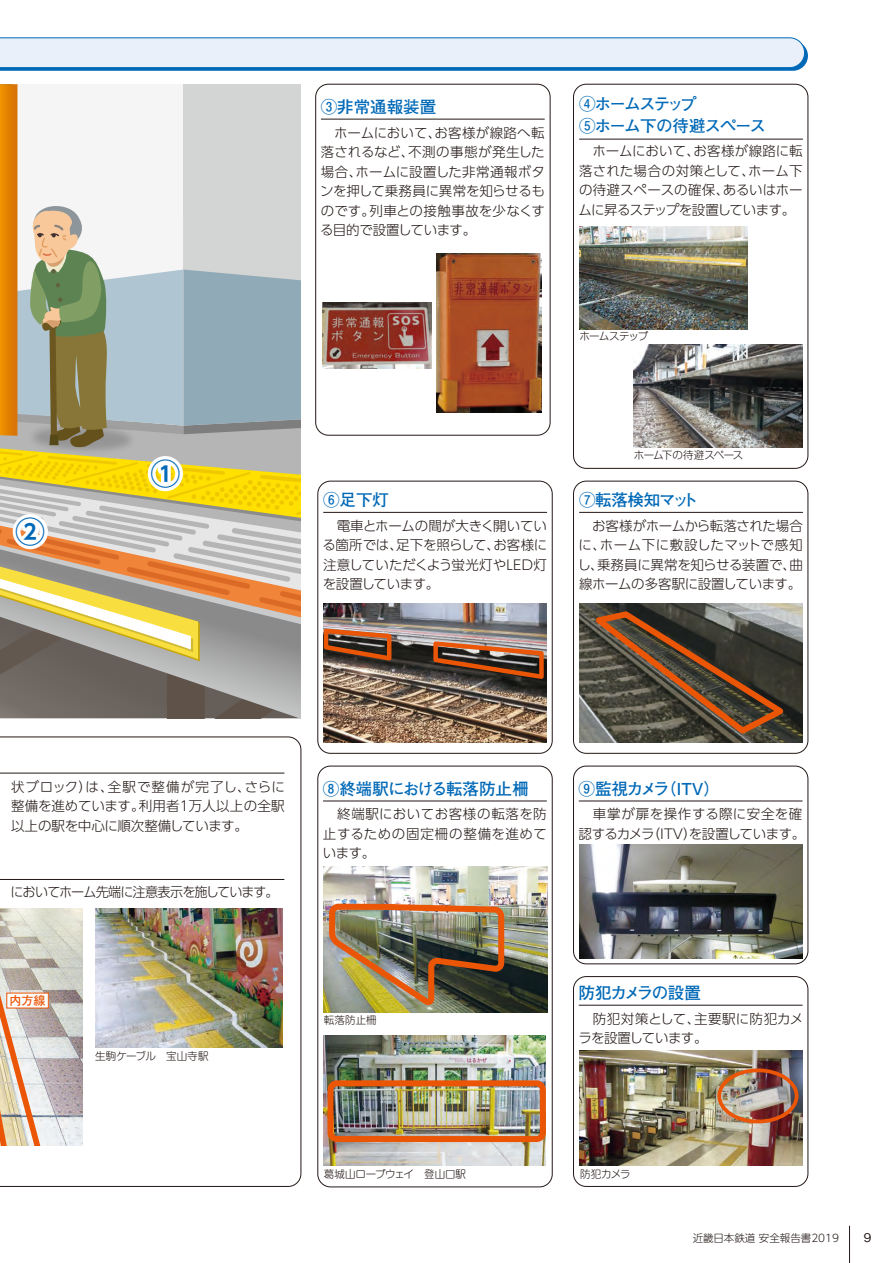
<style>
.page{position:relative;width:893px;height:1263px;background:#fff}
.page>*{position:absolute;margin:0;border:0;box-sizing:border-box;transform-origin:0 0}
.t1{font:700 30px "UD Shin Go Pro De";color:#0069b7}
.t2{font:700 16.5px "Futo Go B101 Pro";color:#0069b7}
.t3{font:700 16.5px/22.5px "Futo Go B101 Pro";letter-spacing:-.085em;color:#0069b7}
.t4{font:700 16.5px "Futo Go B101 Pro";letter-spacing:-.035em;color:#0069b7}
.t5{font:700 16.5px "Futo Go B101 Pro";letter-spacing:-.15em;color:#0069b7}
.t6{font:700 16.5px "Futo Go B101 Pro";letter-spacing:-.075em;color:#0069b7}
.t7{font:300 13.5px/19.5px "UD Shin Go Pro";letter-spacing:-.01em;color:#231916;text-align:justify}
.t8{font:300 13.5px "UD Shin Go Pro";letter-spacing:-.07em;color:#231916}
.t9{font:700 12px "Futo Go B101 Pro";color:#ea5506}
.t10{font:500 12px "Gothic BBB Pro";color:#231916}
.t11{font:300 10.5px "Shin M Go Pro";letter-spacing:-.015em;color:#231916}
.t12{font:300 10.5px "UD Shin Go Pro";color:#231916}
.t13{font:300 10.5px "Shin M Go Pro";letter-spacing:-.06em;color:#231916}
.t14{font:300 10.5px "Shin M Go Pro";letter-spacing:-.08em;color:#231916}
</style>
<div class="page">
<hr style="left:849px;top:1226px;width:1px;height:37px;background:#231916">
<svg style="left:0;top:84px;width:301px;height:634px"></svg>
<img style="left:324px;top:1035px;width:222px;height:130px">
<img style="left:579px;top:1050px;width:224px;height:115px">
<div style="left:717px;top:1068px;width:81px;height:55px;border:4px solid #ea5506;border-radius:50%"></div>
<img style="left:323px;top:604px;width:224px;height:138px">
<svg style="left:323px;top:626px;width:71px;height:38px"></svg>
<svg style="left:431px;top:639px;width:115px;height:43px"></svg>
<img style="left:579px;top:604px;width:224px;height:138px">
<svg style="left:590px;top:608px;width:202px;height:130px"></svg>
<img style="left:323px;top:867px;width:224px;height:146px">
<img style="left:326px;top:901px;width:181px;height:110px">
<img style="left:579px;top:845px;width:224px;height:113px">
<div style="left:327px;top:1080px;width:219px;height:62px;border:6px solid #ea5506;border-radius:6px"></div>
<img style="left:436px;top:254px;width:105px;height:158px">
<img style="left:579px;top:226px;width:168px;height:103px">
<img style="left:634px;top:344px;width:169px;height:103px">
<img style="left:322px;top:303px;width:110px;height:66px">
<div style="left:315px;top:84px;width:235px;height:352px;border:1px solid #231916;border-radius:13px"></div>
<div style="left:573px;top:84px;width:235px;height:385px;border:1px solid #231916;border-radius:13px"></div>
<div style="left:573px;top:481px;width:235px;height:273px;border:1px solid #231916;border-radius:13px"></div>
<hr style="left:321px;top:119px;width:224px;height:1px;background:#231916">
<div style="left:317px;top:766px;width:236px;height:421px;border:1px solid #231916;border-radius:13px"></div>
<hr style="left:323px;top:801px;width:224px;height:1px;background:#231916">
<div style="left:573px;top:766px;width:235px;height:198px;border:1px solid #231916;border-radius:13px"></div>
<div style="left:573px;top:976px;width:235px;height:211px;border:1px solid #231916;border-radius:13px"></div>
<hr style="left:579px;top:801px;width:223px;height:1px;background:#231916">
<hr style="left:579px;top:1005px;width:223px;height:1px;background:#231916">
<hr style="left:579px;top:139px;width:224px;height:1px;background:#231916">
<hr style="left:579px;top:512px;width:224px;height:1px;background:#231916">
<img style="left:0;top:736px;width:301px;height:451px">
<svg style="left:0;top:37px;width:808px;height:34px"></svg>
<div style="left:317px;top:481px;width:236px;height:273px;border:1px solid #231916;border-radius:13px"></div>
<hr style="left:323px;top:512px;width:224px;height:1px;background:#231916">
<div style="left:0;top:776px;width:11px;height:64px;background:#fff"></div>
<div style="left:0;top:884px;width:11px;height:22px;background:#fff"></div>
<h1 class="t1" style="left:15px;top:507px;width:31px">②</h1>
<h1 class="t1" style="left:150px;top:449px;width:31px">①</h1>
<p class="t2" style="left:321px;top:94px;width:117px">③非常通報装置</p>
<p class="t7" style="left:320px;top:122px;width:226px">　ホームにおいて、お客様が線路へ転落されるなど、不測の事態が発生した場合、ホームに設置した非常通報ボタンを押して乗務員に異常を知らせるものです。列車との接触事故を少なくする目的で設置しています。</p>
<p class="t3" style="left:579px;top:90px;width:189px">④ホームステップ<br>⑤ホーム下の待避スペース</p>
<p class="t7" style="left:579px;top:141px;width:226px">　ホームにおいて、お客様が線路に転落された場合の対策として、ホーム下の待避スペースの確保、あるいはホームに昇るステップを設置しています。</p>
<p class="t14" style="left:579px;top:328px;width:70px">ホームステップ</p>
<p class="t4" style="left:323px;top:487px;width:68px">⑥足下灯</p>
<p class="t7" style="left:323px;top:515px;width:226px">　電車とホームの間が大きく開いている箇所では、足下を照らして、お客様に注意していただくよう蛍光灯やLED灯を設置しています。</p>
<p class="t13" style="left:634px;top:447px;width:111px">ホーム下の待避スペース</p>
<p class="t4" style="left:579px;top:487px;width:121px">⑦転落検知マット</p>
<p class="t7" style="left:577px;top:515px;width:227px;text-indent:15px">お客様がホームから転落された場合に、ホーム下に敷設したマットで感知し、乗務員に異常を知らせる装置で、曲線ホームの多客駅に設置しています。</p>
<p class="t7" style="left:11px;top:776px;width:275px">状ブロック）は、全駅で整備が完了し、さらに整備を進めています。利用者1万人以上の全駅以上の駅を中心に順次整備しています。</p>
<p class="t8" style="left:11px;top:880px;width:270px">においてホーム先端に注意表示を施しています。</p>
<p class="t9" style="left:10px;top:991px;width:37px">内方線</p>
<p class="t11" style="left:95px;top:1048px;width:115px">生駒ケーブル　宝山寺駅</p>
<p class="t2" style="left:323px;top:776px;width:207px">⑧終端駅における転落防止柵</p>
<p class="t7" style="left:323px;top:804px;width:226px">　終端駅においてお客様の転落を防止するための固定柵の整備を進めています。</p>
<p class="t5" style="left:579px;top:776px;width:143px">⑨監視カメラ（ＩＴＶ）</p>
<p class="t7" style="left:579px;top:804px;width:228px">　車掌が扉を操作する際に安全を確認するカメラ（ITV）を設置しています。</p>
<p class="t11" style="left:324px;top:1012px;width:54px">転落防止柵</p>
<p class="t6" style="left:579px;top:980px;width:124px">防犯カメラの設置</p>
<p class="t7" style="left:578px;top:1008px;width:226px">　防犯対策として、主要駅に防犯カメラを設置しています。</p>
<p class="t11" style="left:324px;top:1166px;width:144px">葛城山ロープウェイ　登山口駅</p>
<p class="t11" style="left:580px;top:1166px;width:52px">防犯カメラ</p>
<p class="t12" style="left:693px;top:1229px;width:148px">近畿日本鉄道 安全報告書2019</p>
<p class="t10" style="left:864px;top:1227px;width:9px">9</p>
</div>
